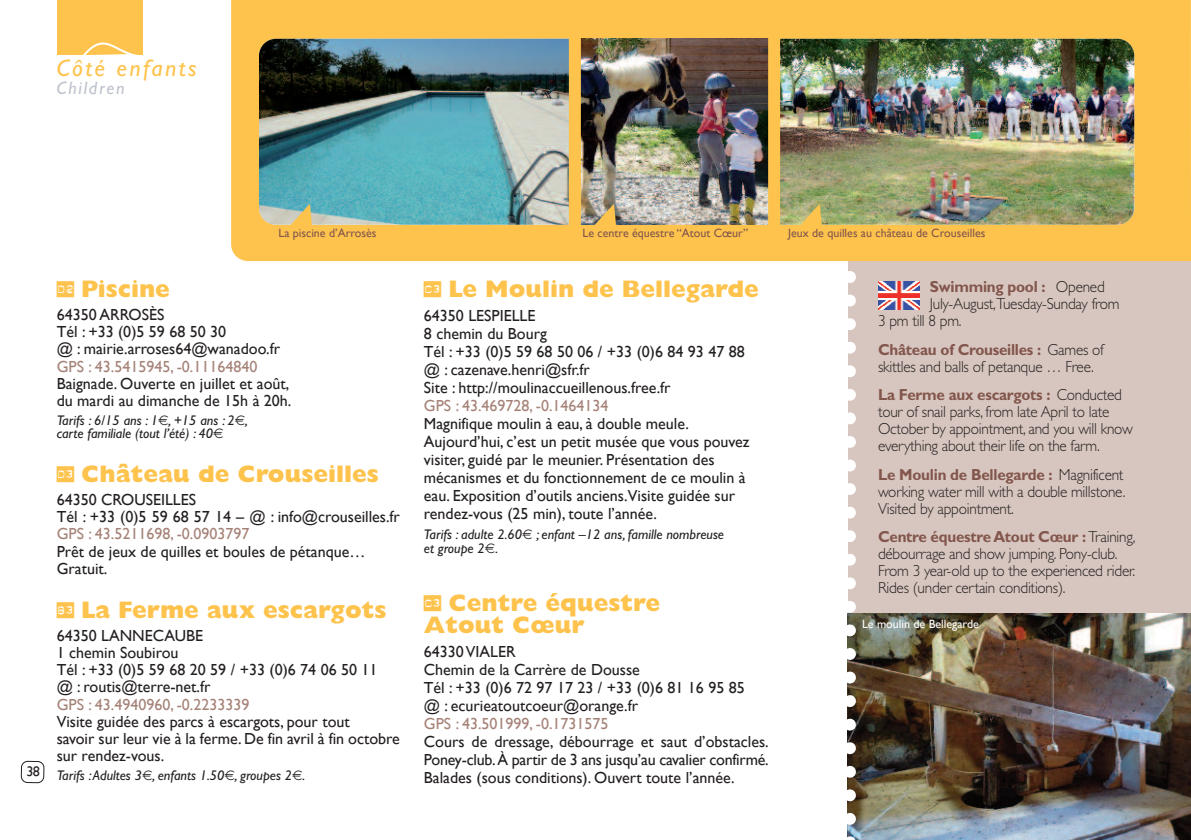
<style>
.page{position:relative;width:1191px;height:840px;background:#fff}
.page>*{position:absolute;margin:0;border:0;box-sizing:border-box;transform-origin:0 0}
.t1{font:800 24px/22px "Gill Sans";color:#fec34d}
.t2{font:italic 24px "Gill Sans";letter-spacing:.1em;color:#fec34d}
.t3{font:italic 18px "Gill Sans";letter-spacing:.1em;color:#bdc2cd}
.t4{font:16px/18px "Gill Sans";color:#231f20}
.t5{font:300 16px/17px "Gill Sans";letter-spacing:-.015em;color:#231f20;scale:.95 1}
.t6{font:16px "Gill Sans";color:#a58278}
.t7{font:700 16px "Gill Sans";letter-spacing:-.015em;color:#82564c;scale:.95 1}
.t8{font:italic 14px/13.2px "Gill Sans";color:#231f20}
.t9{font:12px "Gill Sans";color:#82564c}
.t10{font:12px "Gill Sans";color:#fff}
.s1{font-family:"Dynamoe";font-weight:400;font-size:16px}
.s2{font-weight:300;color:#231f20}
.s3{font-weight:700;color:#82564c}
</style>
<div class="page">
<div style="left:57px;top:0;width:85px;height:54px;background:#fec34d"></div>
<svg style="left:81px;top:24px;width:62px;height:31px"></svg>
<div style="left:21px;top:760px;width:23px;height:22px;border:2px solid #231f20;border-radius:7px"></div>
<div style="left:848px;top:240px;width:343px;height:599px;background:#d7c6bf"></div>
<img style="left:878px;top:281px;width:42px;height:28px">
<div style="left:231px;top:0;width:960px;height:261px;background:#fec34d"></div>
<img style="left:848px;top:613px;width:343px;height:226px">
<svg style="left:847px;top:271px;width:9px;height:558px"></svg>
<svg style="left:847px;top:835px;width:9px;height:4px"></svg>
<img style="left:259px;top:39px;width:875px;height:185px">
<img style="left:682px;top:39px;width:452px;height:185px;border-radius:17px">
<img style="left:581px;top:39px;width:187px;height:185px">
<div style="left:569px;top:31px;width:12px;height:199px;background:#fec34d"></div>
<div style="left:768px;top:31px;width:12px;height:199px;background:#fec34d"></div>
<svg style="left:287px;top:203px;width:25px;height:25px"></svg>
<svg style="left:591px;top:203px;width:25px;height:25px"></svg>
<svg style="left:797px;top:203px;width:25px;height:25px"></svg>
<h1 class="t2" style="left:57px;top:59px;width:141px">Côté enfants</h1>
<p class="t3" style="left:57px;top:81px;width:69px">Children</p>
<p class="t9" style="left:278px;top:226px;width:100px">La piscine d’Arrosès</p>
<p class="t9" style="left:582px;top:226px;width:167px">Le centre équestre “Atout Cœur”</p>
<p class="t9" style="left:788px;top:226px;width:199px">Jeux de quilles au château de Crouseilles</p>
<h1 class="t1" style="left:57px;top:280px;width:115px"><span class="s1">D2</span> Piscine</h1>
<p class="t4" style="left:57px;top:306px;width:225px;line-height:17.2px">64350 ARROSÈS<br>Tél : +33 (0)5 59 68 50 30<br>@ : mairie.arroses64@wanadoo.fr</p>
<p class="t6" style="left:57px;top:357px;width:202px">GPS : 43.5415945, -0.11164840</p>
<p class="t4" style="left:57px;top:374px;width:236px;line-height:17.2px">Baignade. Ouverte en juillet et août, du mardi au dimanche de 15h à 20h.</p>
<p class="t8" style="left:57px;top:414px;width:193px">Tarifs : 6/15 ans : 1 , +15 ans : 2 , carte familiale (tout l’été) : 40</p>
<h1 class="t1" style="left:57px;top:465px;width:324px"><span class="s1">D3</span> Château de Crouseilles</h1>
<p class="t4" style="left:57px;top:490px;width:345px;line-height:17.2px">64350 CROUSEILLES<br>Tél : +33 (0)5 59 68 57 14 – @ : info@crouseilles.fr</p>
<p class="t6" style="left:57px;top:524px;width:194px">GPS : 43.5211698, -0.0903797</p>
<p class="t4" style="left:57px;top:542px;width:310px;line-height:17.2px">Prêt de jeux de quilles et boules de pétanque…<br>Gratuit.</p>
<h1 class="t1" style="left:57px;top:600px;width:331px"><span class="s1">B3</span> La Ferme aux escargots</h1>
<p class="t4" style="left:57px;top:626px;width:322px;line-height:17.2px">64350 LANNECAUBE<br>1 chemin Soubirou<br>Tél : +33 (0)5 59 68 20 59 / +33 (0)6 74 06 50 11 @ : routis@terre-net.fr</p>
<p class="t6" style="left:57px;top:694px;width:194px">GPS : 43.4940960, -0.2233339</p>
<p class="t4" style="left:57px;top:712px;width:345px;line-height:17.2px">Visite guidée des parcs à escargots, pour tout<br>savoir sur leur vie à la ferme. De fin avril à fin octobre sur rendez-vous.</p>
<p class="t8" style="left:57px;top:769px;width:250px">Tarifs :Adultes 3 , enfants 1.50 , groupes 2 .</p>
<h1 class="t1" style="left:424px;top:280px;width:336px"><span class="s1">C3</span> Le Moulin de Bellegarde</h1>
<p class="t4" style="left:424px;top:306px;width:322px">64350 LESPIELLE<br>8 chemin du Bourg<br>Tél : +33 (0)5 59 68 50 06 / +33 (0)6 84 93 47 88 @ : cazenave.henri@sfr.fr<br>Site : http://moulinaccueillenous.free.fr</p>
<p class="t6" style="left:424px;top:396px;width:186px">GPS : 43.469728, -0.1464134</p>
<p class="t4" style="left:424px;top:414px;width:327px">Magnifique moulin à eau, à double meule.<br>Aujourd’hui, c’est un petit musée que vous pouvez visiter, guidé par le meunier. Présentation des mécanismes et du fonctionnement de ce moulin à eau. Exposition d’outils anciens.Visite guidée sur rendez-vous (25 min), toute l’année.</p>
<p class="t8" style="left:424px;top:528px;width:302px;line-height:14px">Tarifs : adulte 2.60 ; enfant –12 ans, famille nombreuse et groupe 2 .</p>
<h1 class="t1" style="left:424px;top:594px;width:238px"><span class="s1">C3</span> Centre équestre<br>Atout Cœur</h1>
<p class="t4" style="left:424px;top:642px;width:322px">64330VIALER<br>Chemin de la Carrère de Dousse<br>Tél : +33 (0)6 72 97 17 23 / +33 (0)6 81 16 95 85 @ : ecurieatoutcoeur@orange.fr</p>
<p class="t6" style="left:424px;top:714px;width:186px">GPS : 43.501999, -0.1731575</p>
<p class="t4" style="left:424px;top:732px;width:346px;text-align:justify">Cours de dressage, débourrage et saut d’obstacles.<br>Poney-club.À partir de 3 ans jusqu’au cavalier confirmé.<br>Balades (sous conditions). Ouvert toute l’année.</p>
<p class="t7" style="left:930px;top:281px;width:186px">Swimming pool : <span class="s2">Opened</span></p>
<p class="t5" style="left:930px;top:297px;width:201px">July-August,Tuesday-Sunday from</p>
<p class="t5" style="left:878px;top:314px;width:89px">3 pm till 8 pm.</p>
<p class="t5" style="left:878px;top:342px;width:239px"><span class="s3">Château of Crouseilles :</span> Games of skittles and balls of petanque … Free.</p>
<p class="t5" style="left:878px;top:387px;width:270px"><span class="s3">La Ferme aux escargots :</span> Conducted tour of snail parks, from late April to late October by appointment, and you will know everything about their life on the farm.</p>
<p class="t5" style="left:878px;top:467px;width:262px;text-align:justify"><span class="s3">Le Moulin de Bellegarde :</span> Magnificent working water mill with a double millstone.<br>Visited by appointment.</p>
<p class="t5" style="left:878px;top:529px;width:272px"><span class="s3">Centre équestre Atout Cœur :</span> Training, débourrage and show jumping. Pony-club.<br>From 3 year-old up to the experienced rider.<br>Rides (under certain conditions).</p>
<p class="t10" style="left:862px;top:616px;width:118px">Le moulin de Bellegarde</p>
</div>
